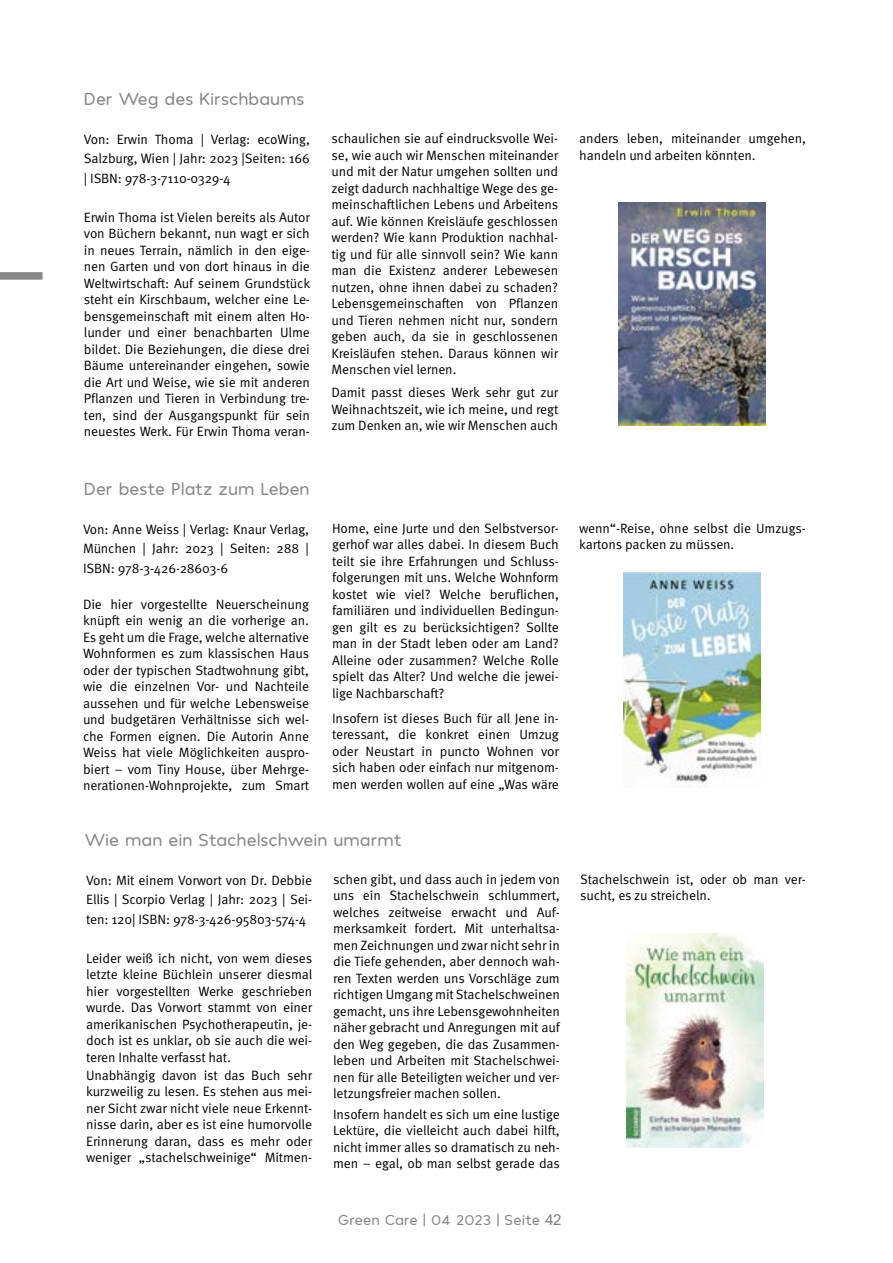
<style>
.page{position:relative;width:893px;height:1263px;background:#fff}
.page>*{position:absolute;margin:0;border:0;box-sizing:border-box;transform-origin:0 0}
.t1{font:18px "Hank Rnd";color:#878787}
.t2{font:15px "Hank Rnd";color:#878787}
.t3{font:13.5px/16.5px "Meta Pro Norm";letter-spacing:-.01em;color:#000;text-align:justify}
.s1{font-family:"Arial";color:#807d7a}
</style>
<div class="page">
<div style="left:0;top:272px;width:43px;height:8px;background:#878787"></div>
<img style="left:619px;top:202px;width:147px;height:224px">
<img style="left:623px;top:573px;width:138px;height:213px">
<img style="left:627px;top:933px;width:136px;height:215px">
<h1 class="t1" style="left:84px;top:88px;width:222px">Der Weg des Kirschbaums</h1>
<p class="t3" style="left:84px;top:128px;width:228px;line-height:19.5px">Von: Erwin Thoma | Verlag: ecoWing, Salzburg, Wien | Jahr: 2023 |Seiten: 166 | ISBN: 978-3-7110-0329-4</p>
<p class="t3" style="left:84px;top:208px;width:228px">Erwin Thoma ist Vielen bereits als Autor von Büchern bekannt, nun wagt er sich in neues Terrain, nämlich in den eige&shy;nen Garten und von dort hinaus in die Weltwirtschaft: Auf seinem Grundstück steht ein Kirschbaum, welcher eine Le&shy;bensgemeinschaft mit einem alten Ho&shy;lunder und einer benachbarten Ulme bildet. Die Beziehungen, die diese drei Bäume untereinander eingehen, sowie die Art und Weise, wie sie mit anderen Pflanzen und Tieren in Verbindung tre&shy;ten, sind der Ausgangspunkt für sein neuestes Werk. Für Erwin Thoma veran-</p>
<h1 class="t1" style="left:84px;top:478px;width:227px">Der beste Platz zum Leben</h1>
<p class="t3" style="left:83px;top:518px;width:228px;line-height:19.5px">Von: Anne Weiss | Verlag: Knaur Verlag, München | Jahr: 2023 | Seiten: 288 | ISBN: 978-3-426-28603-6</p>
<p class="t3" style="left:83px;top:595px;width:228px">Die hier vorgestellte Neuerscheinung knüpft ein wenig an die vorherige an.<br>Es geht um die Frage, welche alternative Wohnformen es zum klassischen Haus oder der typischen Stadtwohnung gibt, wie die einzelnen Vor- und Nachteile aussehen und für welche Lebensweise und budgetären Verhältnisse sich wel&shy;che Formen eignen. Die Autorin Anne Weiss hat viele Möglichkeiten auspro&shy;biert – vom Tiny House, über Mehrge&shy;nerationen-Wohnprojekte, zum Smart</p>
<p class="t3" style="left:331px;top:129px;width:228px">schaulichen sie auf eindrucksvolle Wei&shy;se, wie auch wir Menschen miteinander und mit der Natur umgehen sollten und zeigt dadurch nachhaltige Wege des ge&shy;meinschaftlichen Lebens und Arbeitens auf. Wie können Kreisläufe geschlossen werden? Wie kann Produktion nachhal&shy;tig und für alle sinnvoll sein? Wie kann man die Existenz anderer Lebewesen nutzen, ohne ihnen dabei zu schaden?<br>Lebensgemeinschaften von Pflanzen und Tieren nehmen nicht nur, sondern geben auch, da sie in geschlossenen Kreisläufen stehen. Daraus können wir Menschen viel lernen.</p>
<p class="t3" style="left:331px;top:383px;width:228px">Damit passt dieses Werk sehr gut zur Weihnachtszeit, wie ich meine, und regt zum Denken an, wie wir Menschen auch</p>
<p class="t3" style="left:332px;top:519px;width:228px">Home, eine Jurte und den Selbstversor&shy;gerhof war alles dabei. In diesem Buch teilt sie ihre Erfahrungen und Schluss&shy;folgerungen mit uns. Welche Wohnform kostet wie viel? Welche beruflichen, familiären und individuellen Bedingun&shy;gen gilt es zu berücksichtigen? Sollte man in der Stadt leben oder am Land?<br>Alleine oder zusammen? Welche Rolle spielt das Alter? Und welche die jewei&shy;lige Nachbarschaft?</p>
<p class="t3" style="left:332px;top:709px;width:228px">Insofern ist dieses Buch für all Jene in&shy;teressant, die konkret einen Umzug oder Neustart in puncto Wohnen vor sich haben oder einfach nur mitgenom&shy;men werden wollen auf eine „Was wäre</p>
<h1 class="t1" style="left:85px;top:829px;width:318px">Wie man ein Stachelschwein umarmt</h1>
<p class="t3" style="left:86px;top:869px;width:228px;line-height:19.5px">Von: Mit einem Vorwort von Dr. Debbie Ellis | Scorpio Verlag | Jahr: 2023 | Sei&shy;ten: 120| ISBN: 978-3-426-95803-574-4</p>
<p class="t3" style="left:86px;top:949px;width:228px">Leider weiß ich nicht, von wem dieses letzte kleine Büchlein unserer diesmal hier vorgestellten Werke geschrieben wurde. Das Vorwort stammt von einer amerikanischen Psychotherapeutin, je&shy;doch ist es unklar, ob sie auch die wei&shy;teren Inhalte verfasst hat.</p>
<p class="t3" style="left:86px;top:1066px;width:228px">Unabhängig davon ist das Buch sehr kurzweilig zu lesen. Es stehen aus mei&shy;ner Sicht zwar nicht viele neue Erkennt&shy;nisse darin, aber es ist eine humorvolle Erinnerung daran, dass es mehr oder weniger „stachelschweinige“ Mitmen-</p>
<p class="t3" style="left:333px;top:870px;width:228px">schen gibt, und dass auch in jedem von uns ein Stachelschwein schlummert, welches zeitweise erwacht und Auf&shy;merksamkeit fordert. Mit unterhaltsa&shy;men Zeichnungen und zwar nicht sehr in die Tiefe gehenden, aber dennoch wah&shy;ren Texten werden uns Vorschläge zum richtigen Umgang mit Stachelschweinen gemacht, uns ihre Lebensgewohnheiten näher gebracht und Anregungen mit auf den Weg gegeben, die das Zusammen&shy;leben und Arbeiten mit Stachelschwei&shy;nen für alle Beteiligten weicher und ver&shy;letzungsfreier machen sollen.</p>
<p class="t3" style="left:333px;top:1105px;width:228px">Insofern handelt es sich um eine lustige Lektüre, die vielleicht auch dabei hilft, nicht immer alles so dramatisch zu neh&shy;men – egal, ob man selbst gerade das</p>
<p class="t2" style="left:338px;top:1210px;width:225px">Green Care | 04 2023 | Seite <span class="s1">42</span></p>
<p class="t3" style="left:579px;top:129px;width:228px">anders leben, miteinander umgehen, handeln und arbeiten könnten.</p>
<p class="t3" style="left:579px;top:519px;width:228px">wenn“-Reise, ohne selbst die Umzugs&shy;kartons packen zu müssen.</p>
<p class="t3" style="left:580px;top:870px;width:227px">Stachelschwein ist, oder ob man ver&shy;sucht, es zu streicheln.</p>
</div>
